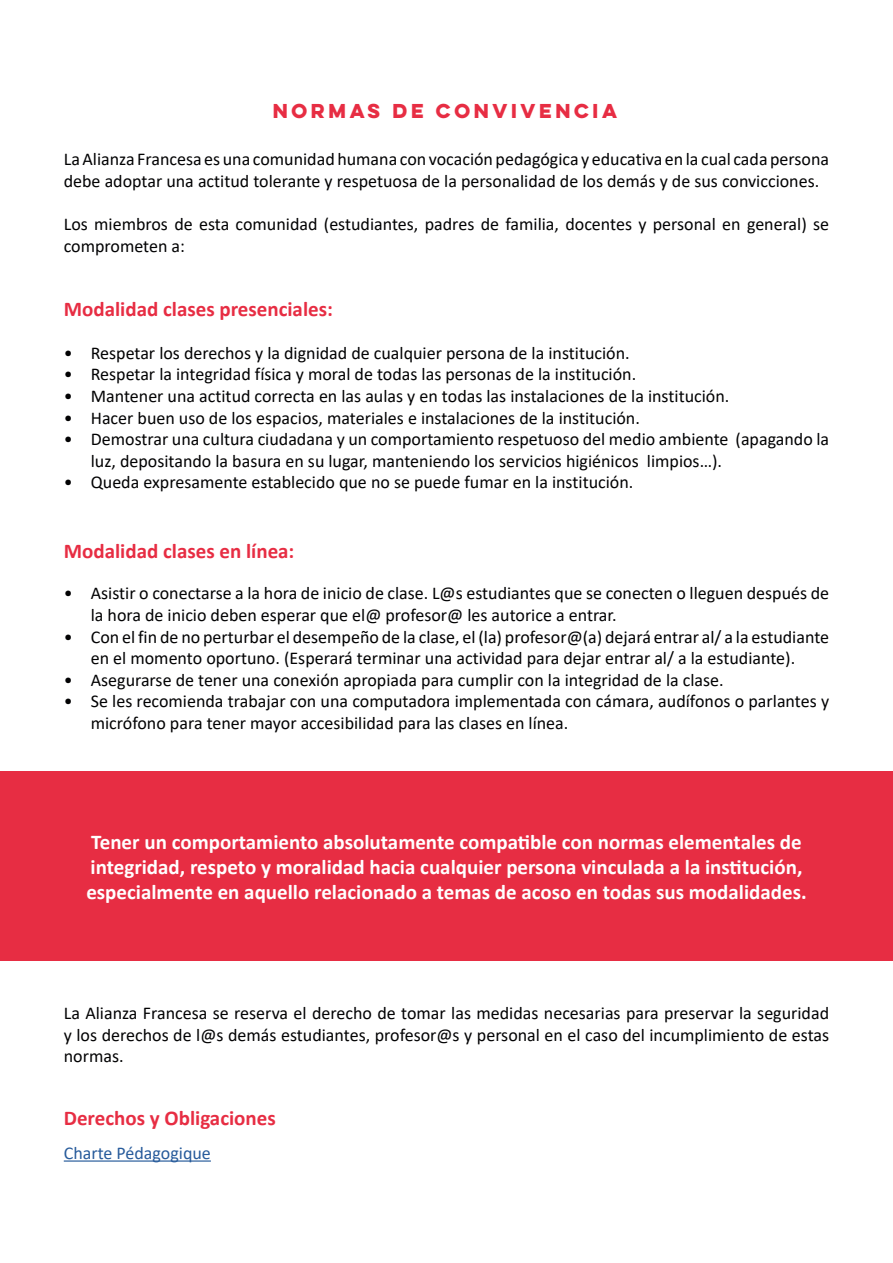
<style>
.page{position:relative;width:893px;height:1263px;background:#fff}
.page>*{position:absolute;margin:0;border:0;box-sizing:border-box;transform-origin:0 0}
.t1{font:700 21px/25.2px "Calibri";color:#fff}
.t2{font:700 21px "Calibri";color:#e72d43}
.t3{font:18px/21.6px "Calibri";color:#020203}
.t4{font:700 18px "Lulo Clean One";letter-spacing:-.025em;color:#e72d43}
.t5{font:18px "Calibri";color:#275b9b}
</style>
<div class="page">
<div style="left:0;top:771px;width:893px;height:190px;background:#e72d43"></div>
<hr style="left:64px;top:1160px;width:147px;height:1px;background:#275b9b">
<p class="t4" style="left:273px;top:97px;width:350px">NORMAS DE CONVIVENCIA</p>
<p class="t3" style="left:64px;top:148px;width:767px">La Alianza Francesa es una comunidad humana con vocación pedagógica y educativa en la cual cada persona debe adoptar una actitud tolerante y respetuosa de la personalidad de los demás y de sus convicciones.</p>
<p class="t3" style="left:64px;top:213px;width:767px">Los miembros de esta comunidad (estudiantes, padres de familia, docentes y personal en general) se comprometen a:</p>
<p class="t2" style="left:64px;top:295px;width:271px">Modalidad clases presenciales:</p>
<p class="t3" style="left:64px;top:342px;width:567px">• Respetar los derechos y la dignidad de cualquier persona de la institución.</p>
<p class="t3" style="left:64px;top:363px;width:574px">• Respetar la integridad física y moral de todas las personas de la institución.</p>
<p class="t3" style="left:64px;top:385px;width:667px">• Mantener una actitud correcta en las aulas y en todas las instalaciones de la institución.</p>
<p class="t3" style="left:64px;top:406px;width:578px">• Hacer buen uso de los espacios, materiales e instalaciones de la institución.</p>
<p class="t3" style="left:91px;top:428px;width:740px;text-indent:-27px">• Demostrar una cultura ciudadana y un comportamiento respetuoso del medio ambiente (apagando la luz, depositando la basura en su lugar, manteniendo los servicios higiénicos limpios…).</p>
<p class="t3" style="left:64px;top:471px;width:571px">• Queda expresamente establecido que no se puede fumar en la institución.</p>
<p class="t2" style="left:64px;top:536px;width:232px">Modalidad clases en línea:</p>
<p class="t3" style="left:91px;top:582px;width:740px;text-indent:-27px">• Asistir o conectarse a la hora de inicio de clase. L@s estudiantes que se conecten o lleguen después de la hora de inicio deben esperar que el@ profesor@ les autorice a entrar.</p>
<p class="t3" style="left:64px;top:625px;width:767px;text-align:center">• Con el fin de no perturbar el desempeño de la clase, el (la) profesor@(a) dejará entrar al/ a la estudiante en el momento oportuno. (Esperará terminar una actividad para dejar entrar al/ a la estudiante).</p>
<p class="t3" style="left:64px;top:668px;width:661px">• Asegurarse de tener una conexión apropiada para cumplir con la integridad de la clase.</p>
<p class="t3" style="left:91px;top:690px;width:740px;text-indent:-27px">• Se les recomienda trabajar con una computadora implementada con cámara, audífonos o parlantes y micrófono para tener mayor accesibilidad para las clases en línea.</p>
<p class="t1" style="left:86px;top:829px;width:722px">Tener un comportamiento absolutamente compatible con normas elementales de integridad, respeto y moralidad hacia cualquier persona vinculada a la institución, especialmente en aquello relacionado a temas de acoso en todas sus modalidades.</p>
<p class="t3" style="left:64px;top:1002px;width:767px;text-align:justify">La Alianza Francesa se reserva el derecho de tomar las medidas necesarias para preservar la seguridad y los derechos de l@s demás estudiantes, profesor@s y personal en el caso del incumplimiento de estas normas.</p>
<p class="t2" style="left:64px;top:1103px;width:213px">Derechos y Obligaciones</p>
<p class="t5" style="left:64px;top:1140px;width:149px">Charte Pédagogique</p>
</div>
